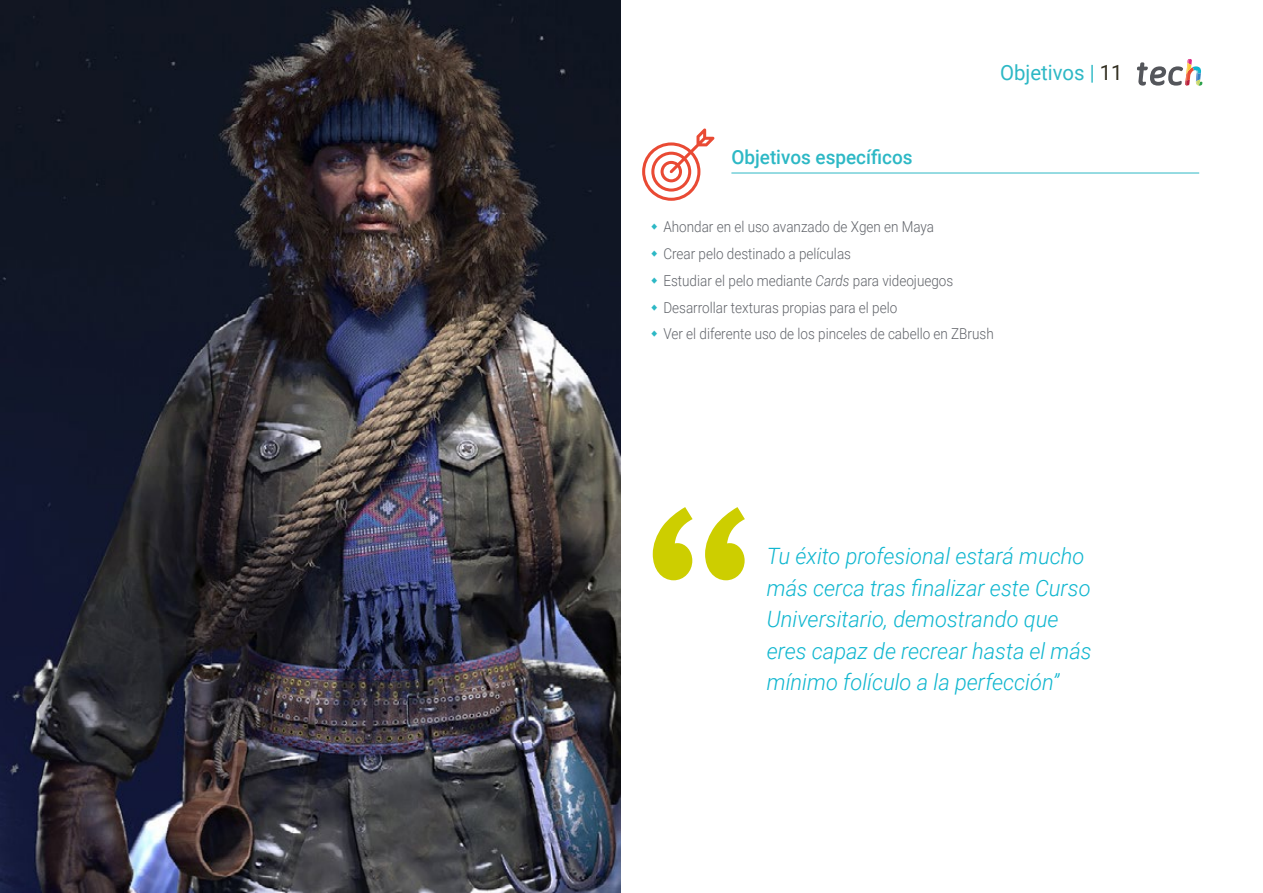
<style>
.page{position:relative;width:1263px;height:893px;background:#fff}
.page>*{position:absolute;margin:0;border:0;box-sizing:border-box;transform-origin:0 0}
.t1{font:italic 300 22.5px/31.5px "Roboto";color:#0fb6cf}
.t2{font:21px "Roboto";color:#2db8c5}
.t3{font:500 19.5px "Roboto";color:#2db8c5}
.t4{font:300 15px/26.7px "Roboto";color:#61646a;scale:.9 1}
.s1{color:#312e20}
.s2{font-style:italic}
</style>
<div class="page">
<svg style="left:1137px;top:59px;width:65px;height:27px"></svg>
<svg style="left:653px;top:507px;width:92px;height:73px"></svg>
<hr style="left:731px;top:173px;width:468px;height:1px;background:#2db8c5">
<img style="left:0;top:0;width:621px;height:893px">
<svg style="left:642px;top:128px;width:72px;height:73px"></svg>
<h2 class="t2" style="left:1000px;top:57px;width:124px">Objetivos | <span class="s1">11</span></h2>
<h3 class="t3" style="left:731px;top:144px;width:183px">Objetivos específicos</h3>
<p class="t4" style="left:663px;top:213px;width:369px">Ahondar en el uso avanzado de Xgen en Maya<br>Crear pelo destinado a películas<br>Estudiar el pelo mediante <span class="s2">Cards</span> para videojuegos Desarrollar texturas propias para el pelo<br>Ver el diferente uso de los pinceles de cabello en ZBrush</p>
<h1 class="t1" style="left:767px;top:540px;width:326px">Tu éxito profesional estará mucho más cerca tras finalizar este Curso Universitario, demostrando que eres capaz de recrear hasta el más mínimo folículo a la perfección”</h1>
</div>
